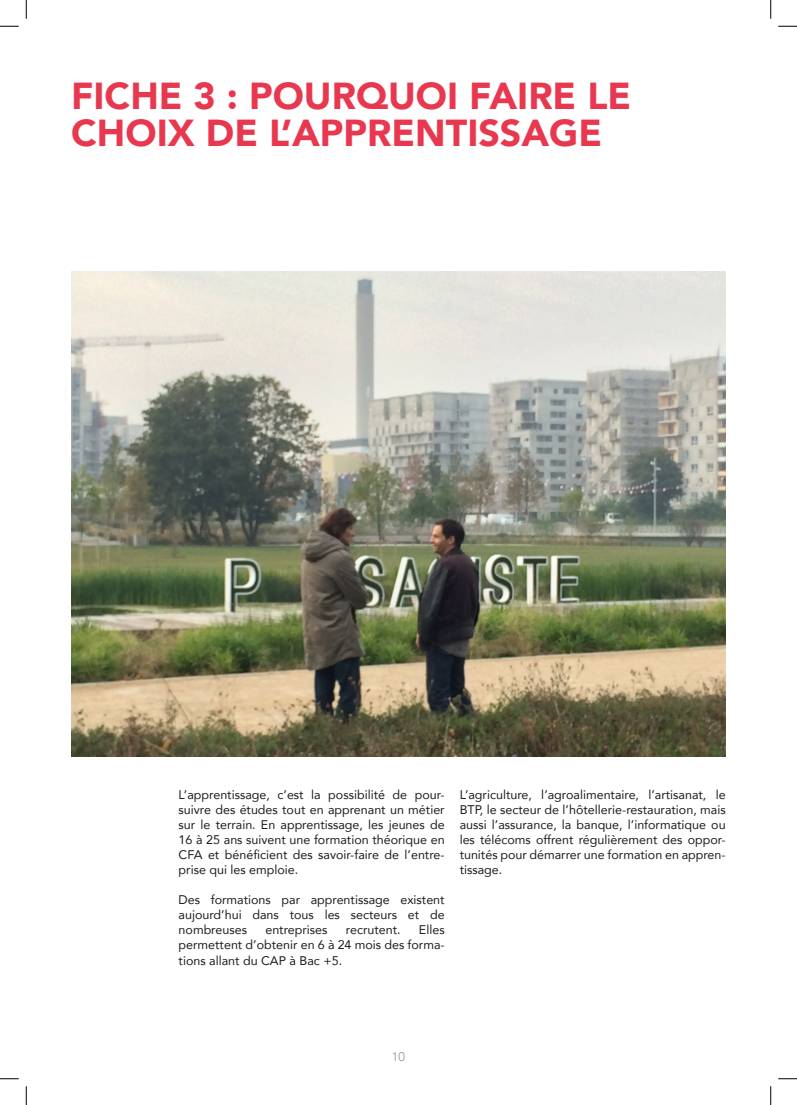
<style>
.page{position:relative;width:797px;height:1105px;background:#fff}
.page>*{position:absolute;margin:0;border:0;box-sizing:border-box;transform-origin:0 0}
.t1{font:900 37.5px/37.5px "Avenir";color:#e8384f}
.t2{font:12.5px/15px "Avenir";color:#1d1d1b;text-align:justify}
.t3{font:300 12.5px "Avenir";color:#ab86a8}
</style>
<div class="page">
<img style="left:71px;top:271px;width:654px;height:485px">
<svg style="left:0;top:25px;width:19px;height:2px"></svg>
<svg style="left:778px;top:25px;width:19px;height:2px"></svg>
<svg style="left:0;top:1078px;width:19px;height:1px"></svg>
<svg style="left:778px;top:1078px;width:19px;height:1px"></svg>
<svg style="left:25px;top:0;width:2px;height:19px"></svg>
<svg style="left:25px;top:1086px;width:2px;height:19px"></svg>
<svg style="left:770px;top:0;width:1px;height:19px"></svg>
<svg style="left:770px;top:1086px;width:1px;height:19px"></svg>
<h1 class="t1" style="left:71px;top:76px;width:561px">FICHE 3 : POURQUOI FAIRE LE<br>CHOIX DE L’APPRENTISSAGE</h1>
<p class="t2" style="left:179px;top:787px;width:267px">L’apprentissage, c’est la possibilité de pour&shy;suivre des études tout en apprenant un métier sur le terrain. En apprentissage, les jeunes de 16 à 25 ans suivent une formation théorique en CFA et bénéficient des savoir-faire de l’entre&shy;prise qui les emploie.</p>
<p class="t2" style="left:179px;top:892px;width:267px">Des formations par apprentissage existent aujourd’hui dans tous les secteurs et de nombreuses</p>
<p class="t2" style="left:179px;top:922px;width:267px;text-indent:240px">Elles permettent d’obtenir en 6 à 24 mois des forma&shy;tions allant du CAP à Bac +5.</p>
<p class="t2" style="left:265px;top:922px;width:64px">entreprises</p>
<p class="t2" style="left:346px;top:922px;width:56px">recrutent.</p>
<p class="t2" style="left:459px;top:787px;width:267px">L’agriculture, l’agroalimentaire, l’artisanat, le BTP, le secteur de l’hôtellerie-restauration, mais aussi l’assurance, la banque, l’informatique ou les télécoms offrent régulièrement des oppor&shy;tunités pour démarrer une formation en appren&shy;tissage.</p>
<p class="t3" style="left:392px;top:1049px;width:15px">10</p>
</div>
